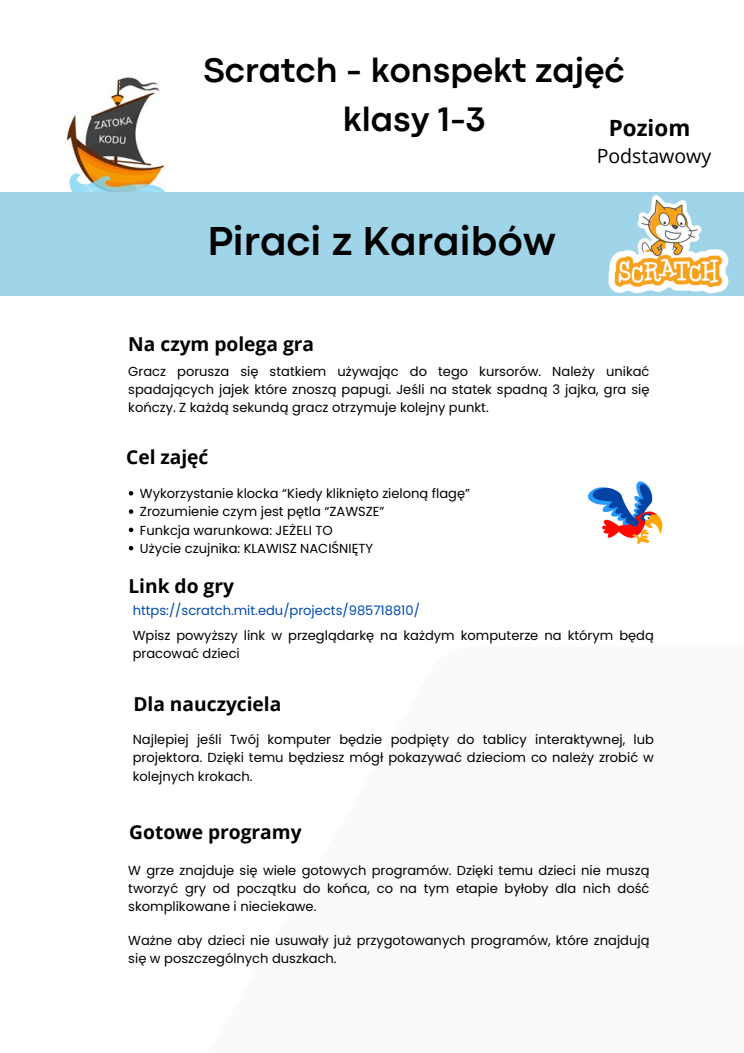
<style>
.page{position:relative;width:744px;height:1053px;background:#fff}
.page>*{position:absolute;margin:0;border:0;box-sizing:border-box;transform-origin:0 0}
.t1{font:700 42.16px "Codec Pro";color:#000}
.t2{font:700 35.48px/49.4px "Codec Pro";color:#000;text-align:center}
.t3{font:700 22.36px "Open Sans";color:#000}
.t4{font:19.52px "Open Sans";color:#000}
.t5{font:700 19.2px "Open Sans";color:#000}
.t6{font:13.08px/18.3px "Poppins";color:#000;text-align:justify}
.t7{font:13.08px "Poppins";color:#004aad}
</style>
<div class="page">
<img style="left:66px;top:77px;width:100px;height:115px">
<div style="left:0;top:192px;width:744px;height:103px;background:#a0d5e9"></div>
<img style="left:609px;top:195px;width:120px;height:99px">
<div style="left:187px;top:647px;width:557px;height:405px;background:#fafafa"></div>
<img style="left:587px;top:481px;width:76px;height:63px">
<svg style="left:129px;top:491px;width:4px;height:4px"></svg>
<svg style="left:129px;top:509px;width:4px;height:5px"></svg>
<svg style="left:129px;top:527px;width:4px;height:5px"></svg>
<svg style="left:129px;top:546px;width:4px;height:4px"></svg>
<h1 class="t2" style="left:203px;top:48px;width:423px">Scratch - konspekt zajęć klasy 1-3</h1>
<p class="t3" style="left:609px;top:112px;width:83px">Poziom</p>
<p class="t4" style="left:597px;top:142px;width:116px">Podstawowy</p>
<p class="t1" style="left:207px;top:226px;width:350px">Piraci z Karaibów</p>
<h4 class="t5" style="left:128px;top:330px;width:187px">Na czym polega gra</h4>
<h5 class="t6" style="left:128px;top:362px;width:523px">Gracz porusza się statkiem używając do tego kursorów. Należy unikać spadających jajek które znoszą papugi. Jeśli na statek spadną 3 jajka, gra się kończy. Z każdą sekundą gracz otrzymuje kolejny punkt.</h5>
<p class="t5" style="left:126px;top:443px;width:84px">Cel zajęć</p>
<h4 class="t6" style="left:140px;top:484px;width:332px">Wykorzystanie klocka “Kiedy kliknięto zieloną flagę”</h4>
<p class="t6" style="left:140px;top:502px;width:246px">Zrozumienie czym jest pętla “ZAWSZE”</p>
<p class="t6" style="left:140px;top:521px;width:194px">Funkcja warunkowa: JEŻELI TO</p>
<p class="t6" style="left:140px;top:539px;width:235px">Użycie czujnika: KLAWISZ NACIŚNIĘTY</p>
<p class="t5" style="left:128px;top:572px;width:107px">Link do gry</p>
<h4 class="t6" style="left:133px;top:626px;width:523px">Wpisz powyższy link w przeglądarkę na każdym komputerze na którym będą pracować dzieci</h4>
<p class="t7" style="left:133px;top:601px;width:289px">https://scratch.mit.edu/projects/985718810/</p>
<h4 class="t5" style="left:133px;top:690px;width:150px">Dla nauczyciela</h4>
<p class="t6" style="left:133px;top:730px;width:523px">Najlepiej jeśli Twój komputer będzie podpięty do tablicy interaktywnej, lub projektora. Dzięki temu będziesz mógł pokazywać dzieciom co należy zrobić w kolejnych krokach.</p>
<p class="t5" style="left:129px;top:818px;width:174px">Gotowe programy</p>
<h4 class="t6" style="left:128px;top:861px;width:523px">W grze znajduje się wiele gotowych programów. Dzięki temu dzieci nie muszą tworzyć gry od początku do końca, co na tym etapie byłoby dla nich dość skomplikowane i nieciekawe.</h4>
<p class="t6" style="left:128px;top:931px;width:523px">Ważne aby dzieci nie usuwały już przygotowanych programów, które znajdują się w poszczególnych duszkach.</p>
</div>
